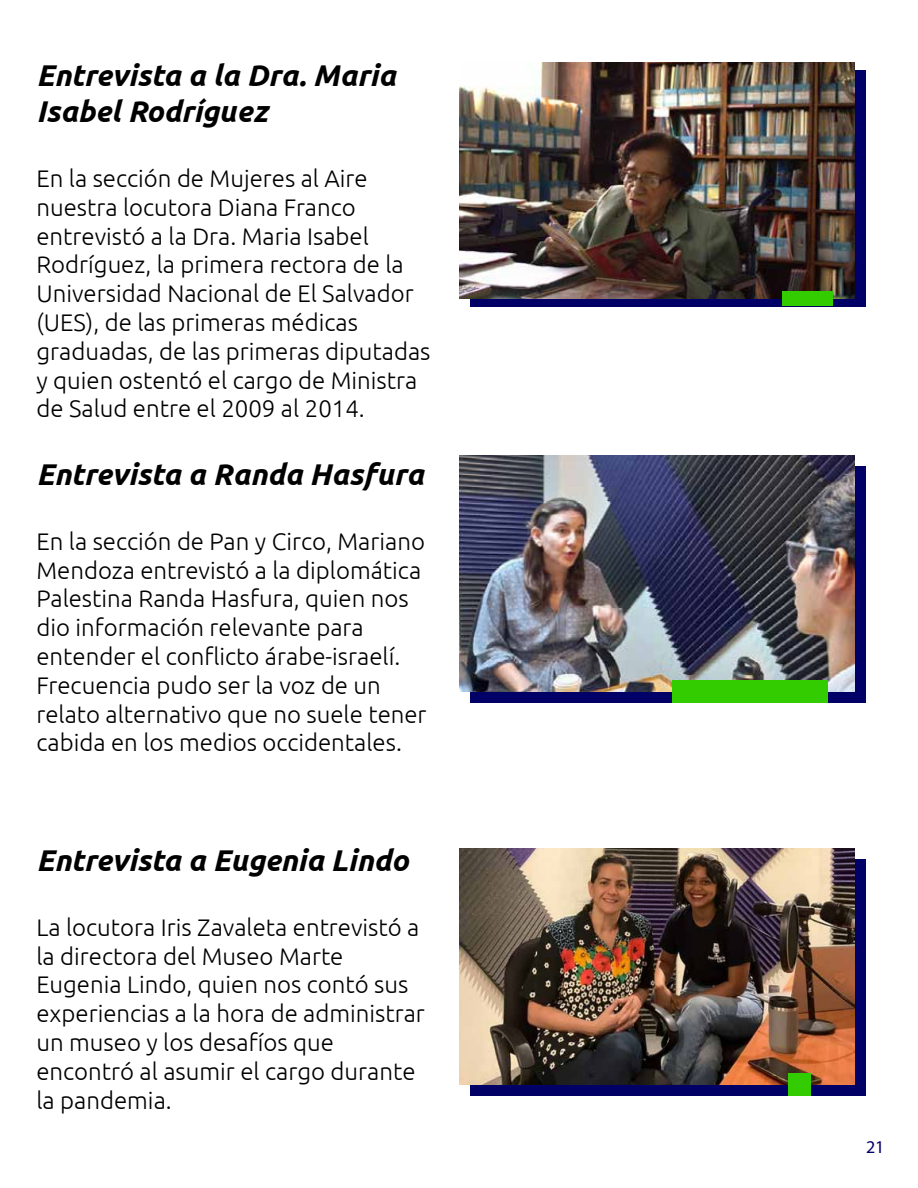
<style>
.page{position:relative;width:918px;height:1188px;background:#fff}
.page>*{position:absolute;margin:0;border:0;box-sizing:border-box;transform-origin:0 0}
.t1{font:italic 700 30px/36px "Ubuntu";color:#000}
.t2{font:300 24px/28.8px "Ubuntu";color:#000}
.t3{font:18px "Myriad Pro";color:#006}
</style>
<div class="page">
<div style="left:471px;top:467px;width:395px;height:236px;background:#006"></div>
<div style="left:471px;top:860px;width:395px;height:236px;background:#006"></div>
<div style="left:471px;top:70px;width:395px;height:236px;background:#006"></div>
<img style="left:459px;top:456px;width:395px;height:236px">
<img style="left:459px;top:63px;width:395px;height:236px">
<img style="left:459px;top:848px;width:395px;height:236px">
<div style="left:672px;top:680px;width:156px;height:23px;background:#3c0"></div>
<div style="left:782px;top:292px;width:51px;height:14px;background:#3c0"></div>
<div style="left:788px;top:1073px;width:23px;height:23px;background:#3c0"></div>
<p class="t1" style="left:36px;top:57px;width:361px">Entrevista a la Dra. Maria<br>Isabel Rodríguez</p>
<p class="t2" style="left:36px;top:163px;width:396px">En la sección de Mujeres al Aire nuestra locutora Diana Franco entrevistó a la Dra. Maria Isabel Rodríguez, la primera rectora de la Universidad Nacional de El Salvador (UES), de las primeras médicas graduadas, de las primeras diputadas y quien ostentó el cargo de Ministra de Salud entre el 2009 al 2014.</p>
<p class="t1" style="left:36px;top:456px;width:389px">Entrevista a Randa Hasfura</p>
<p class="t2" style="left:36px;top:526px;width:392px">En la sección de Pan y Circo, Mariano Mendoza entrevistó a la diplomática Palestina Randa Hasfura, quien nos dio información relevante para entender el conflicto árabe-israelí.<br>Frecuencia pudo ser la voz de un relato alternativo que no suele tener cabida en los medios occidentales.</p>
<p class="t1" style="left:36px;top:842px;width:373px">Entrevista a Eugenia Lindo</p>
<p class="t2" style="left:36px;top:912px;width:390px">La locutora Iris Zavaleta entrevistó a la directora del Museo Marte<br>Eugenia Lindo, quien nos contó sus experiencias a la hora de administrar un museo y los desafíos que encontró al asumir el cargo durante la pandemia.</p>
<p class="t3" style="left:866px;top:1136px;width:20px">21</p>
</div>
